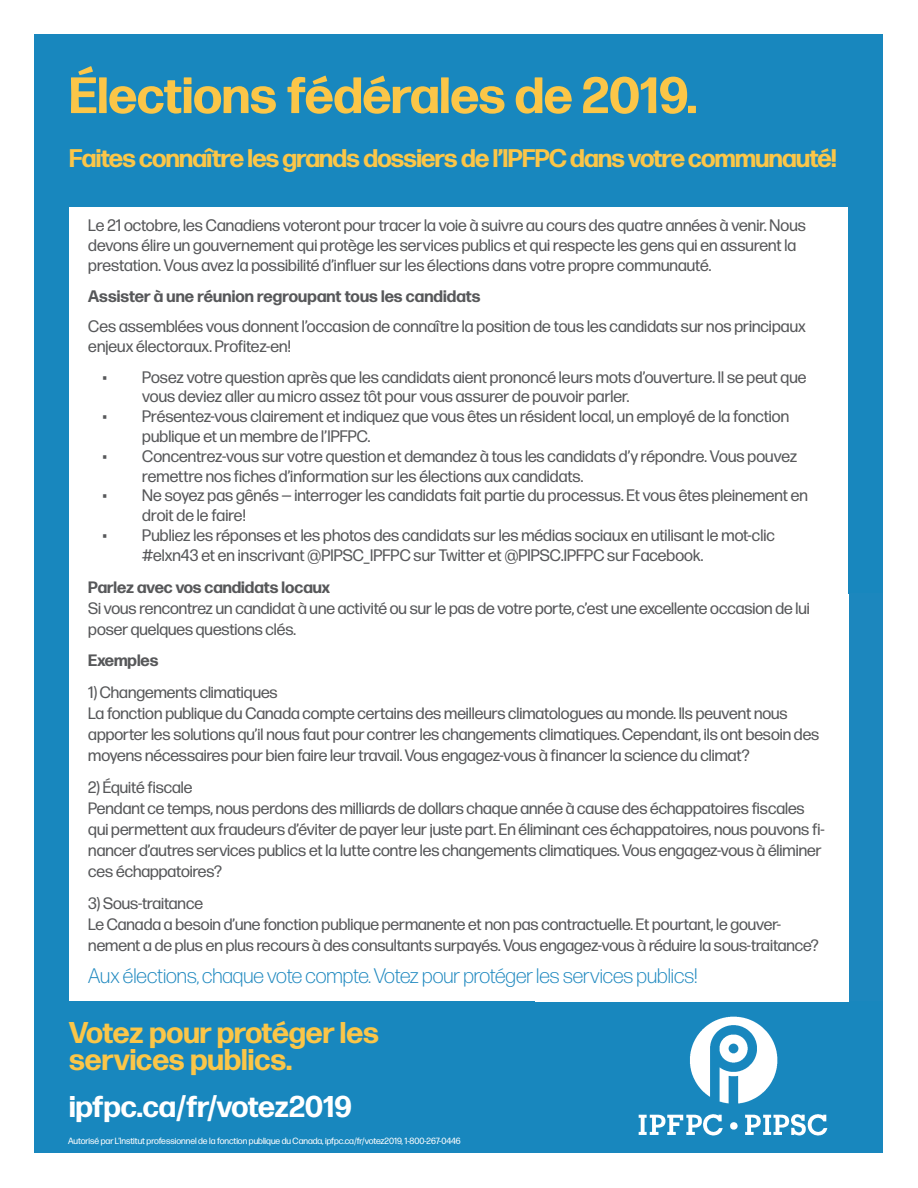
<style>
.page{position:relative;width:918px;height:1188px;background:#fff}
.page>*{position:absolute;margin:0;border:0;box-sizing:border-box;transform-origin:0 0}
.t1{font:700 51px "Forma DJR Deck";color:#fbc648}
.t2{font:700 30px/27px "Forma DJR Deck";color:#fbc648}
.t3{font:700 30px "Forma DJR Deck";color:#fff}
.t4{font:700 25.5px "Forma DJR Deck";letter-spacing:-.025em;color:#fbc648}
.Body_Copy{font:300 21px "Forma DJR Deck";color:#1e88bf}
.Body_Copy-2{font:16.65px/19.8px "Forma DJR Deck";letter-spacing:.005em;color:#57585a}
.Body_Copy-3{font:700 16.65px "Forma DJR Deck";letter-spacing:.005em;color:#57585a}
.Body_Copy-4{font:16.5px/21px "Forma DJR Deck";color:#57585a}
.Body_Copy-5{font:700 16.5px "Forma DJR Deck";color:#57585a}
.t5{font:9px "Forma DJR Deck";color:#fff}
</style>
<div class="page">
<div style="left:35px;top:35px;width:848px;height:1118px;background:#1887be"></div>
<div style="left:70px;top:207px;width:778px;height:794px;background:#fff"></div>
<div style="left:848px;top:594px;width:35px;height:407px;background:#1c87be"></div>
<div style="left:536px;top:594px;width:313px;height:407px;background:#fff"></div>
<img style="left:618px;top:1001px;width:230px;height:135px">
<p class="t1" style="left:69px;top:63px;width:630px">Élections fédérales de 2019.</p>
<p class="t4" style="left:69px;top:142px;width:769px">Faites connaître les grands dossiers de l’IPFPC dans votre communauté!</p>
<p class="Body_Copy-2" style="left:88px;top:215px;width:719px">Le 21 octobre, les Canadiens voteront pour tracer la voie à suivre au cours des quatre années à venir. Nous devons élire un gouvernement qui protège les services publics et qui respecte les gens qui en assurent la prestation. Vous avez la possibilité d’influer sur les élections dans votre propre communauté.</p>
<p class="Body_Copy-3" style="left:88px;top:285px;width:394px">Assister à une réunion regroupant tous les candidats</p>
<p class="Body_Copy-2" style="left:88px;top:316px;width:719px">Ces assemblées vous donnent l’occasion de connaître la position de tous les candidats sur nos principaux enjeux électoraux. Profitez-en!</p>
<p class="Body_Copy-2" style="left:142px;top:366px;width:666px;text-indent:-39px">• Posez votre question après que les candidats aient prononcé leurs mots d’ouverture. Il se peut que vous deviez aller au micro assez tôt pour vous assurer de pouvoir parler.</p>
<p class="Body_Copy-2" style="left:142px;top:406px;width:648px;text-indent:-39px">• Présentez-vous clairement et indiquez que vous êtes un résident local, un employé de la fonction publique et un membre de l’IPFPC.</p>
<p class="Body_Copy-2" style="left:142px;top:446px;width:656px;text-indent:-39px">• Concentrez-vous sur votre question et demandez à tous les candidats d’y répondre. Vous pouvez remettre nos fiches d’information sur les élections aux candidats.</p>
<p class="Body_Copy-2" style="left:142px;top:485px;width:667px;text-indent:-39px">• Ne soyez pas gênés — interroger les candidats fait partie du processus. Et vous êtes pleinement en droit de le faire!</p>
<p class="Body_Copy-2" style="left:142px;top:525px;width:634px;text-indent:-39px">• Publiez les réponses et les photos des candidats sur les médias sociaux en utilisant le mot-clic #elxn43 et en inscrivant @PIPSC_IPFPC sur Twitter et @PIPSC.IPFPC sur Facebook.</p>
<p class="Body_Copy-5" style="left:88px;top:576px;width:243px">Parlez avec vos candidats locaux</p>
<p class="Body_Copy-4" style="left:88px;top:597px;width:723px">Si vous rencontrez un candidat à une activité ou sur le pas de votre porte, c’est une excellente occasion de lui poser quelques questions clés.</p>
<p class="Body_Copy-5" style="left:88px;top:650px;width:72px">Exemples</p>
<p class="Body_Copy-4" style="left:88px;top:681px;width:191px">1) Changements climatiques</p>
<p class="Body_Copy-4" style="left:88px;top:702px;width:733px">La fonction publique du Canada compte certains des meilleurs climatologues au monde. Ils peuvent nous apporter les solutions qu’il nous faut pour contrer les changements climatiques. Cependant, ils ont besoin des moyens nécessaires pour bien faire leur travail. Vous engagez-vous à financer la science du climat?</p>
<p class="Body_Copy-4" style="left:88px;top:776px;width:106px">2) Équité fiscale</p>
<p class="Body_Copy-4" style="left:88px;top:797px;width:738px">Pendant ce temps, nous perdons des milliards de dollars chaque année à cause des échappatoires fiscales qui permettent aux fraudeurs d’éviter de payer leur juste part. En éliminant ces échappatoires, nous pouvons fi&shy;nancer d’autres services publics et la lutte contre les changements climatiques. Vous engagez-vous à éliminer ces échappatoires?</p>
<p class="Body_Copy-4" style="left:88px;top:892px;width:116px">3) Sous-traitance</p>
<p class="Body_Copy-4" style="left:88px;top:913px;width:732px">Le Canada a besoin d’une fonction publique permanente et non pas contractuelle. Et pourtant, le gouver&shy;nement a de plus en plus recours à des consultants surpayés. Vous engagez-vous à réduire la sous-traitance?</p>
<p class="Body_Copy" style="left:88px;top:963px;width:611px">Aux élections, chaque vote compte. Votez pour protéger les services publics!</p>
<p class="t2" style="left:69px;top:1018px;width:311px">Votez pour protéger les services publics.</p>
<p class="t3" style="left:69px;top:1088px;width:284px">ipfpc.ca/fr/votez2019</p>
<p class="t5" style="left:68px;top:1135px;width:394px">Autorisé par L’Institut professionnel de la fonction publique du Canada, ipfpc.ca/fr/votez2019, 1-800-267-0446</p>
</div>
